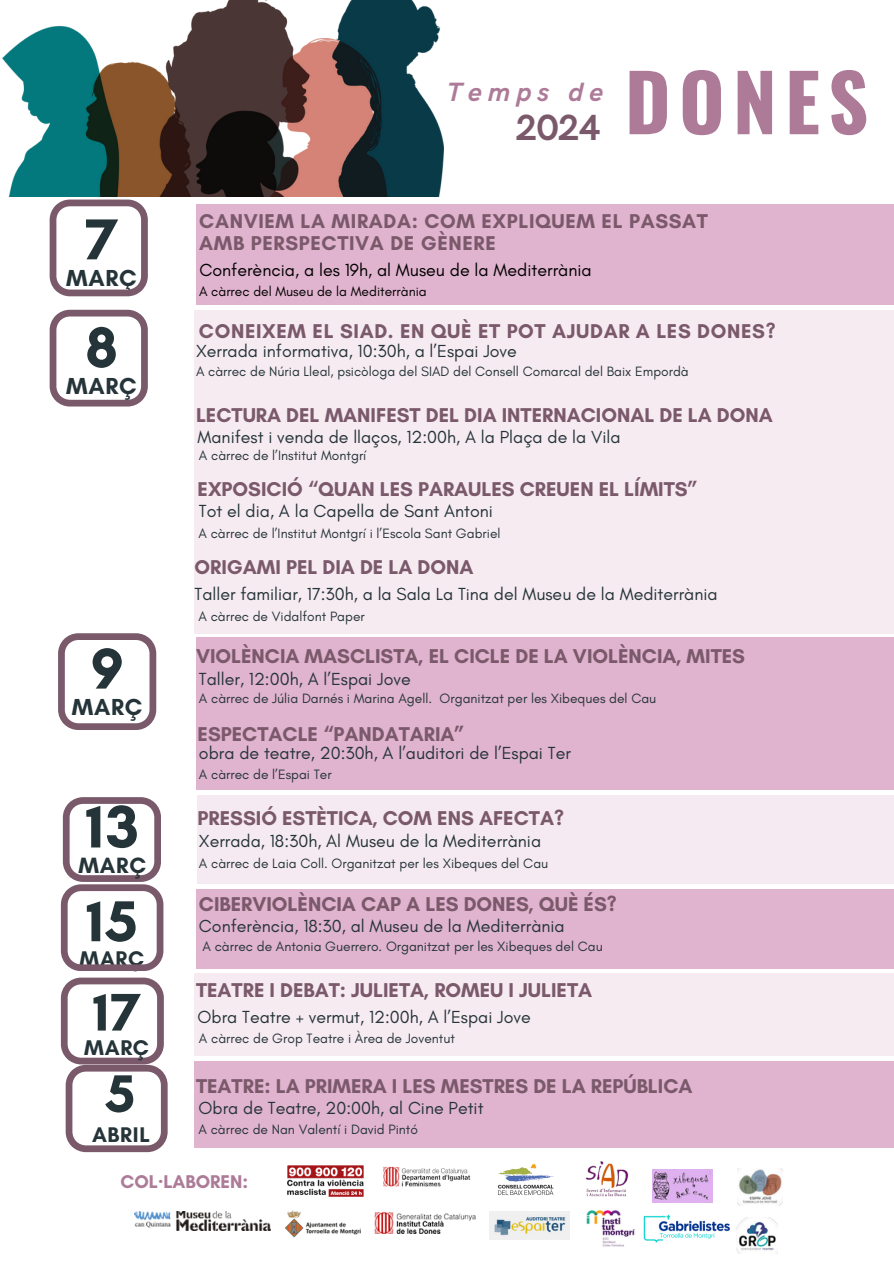
<style>
.page{position:relative;width:894px;height:1264px;background:#fff}
.page>*{position:absolute;margin:0;border:0;box-sizing:border-box;transform-origin:0 0}
.t1{font:700 78.3px "Oswald";letter-spacing:.105em;color:#ad7b98}
.t2{font:700 61.2px "Glacial Indifference";color:#253439}
.t3{font:700 58.65px "Glacial Indifference";color:#253439}
.t4{font:700 53.85px "Glacial Indifference";color:#253439}
.t5{font:700 36.45px "HK Grotesk";color:#7a596b}
.t6{font:italic 700 26.55px "HK Grotesk";letter-spacing:.225em;color:#ad7b98}
.t7{font:700 23.55px "Glacial Indifference";letter-spacing:.03em;color:#253439}
.t8{font:700 22.5px "Glacial Indifference";color:#253439}
.t9{font:700 21.6px "Glacial Indifference";letter-spacing:.03em;color:#253439}
.t10{font:700 20.4px "Glacial Indifference";color:#7a596b}
.t11{font:700 20.4px/21.8px "Glacial Indifference";letter-spacing:.03em;color:#7a596b}
.t12{font:700 18.75px "Glacial Indifference";color:#ad7b98}
.t13{font:17.85px "Glacial Indifference";color:#253439}
.t14{font:17.85px "Glacial Indifference";color:#000}
.t15{font:13.8px "Glacial Indifference";color:#253439}
.t16{font:13.8px "Glacial Indifference";color:#000}
.s1{font-family:"Noto Sans"}
</style>
<div class="page">
<svg style="left:61px;top:977px;width:107px;height:175px"></svg>
<img style="left:585px;top:1161px;width:44px;height:36px">
<img style="left:287px;top:1165px;width:76px;height:31px">
<img style="left:498px;top:1164px;width:56px;height:32px">
<img style="left:374px;top:1212px;width:102px;height:21px">
<img style="left:383px;top:1166px;width:88px;height:21px">
<img style="left:586px;top:1210px;width:49px;height:37px">
<img style="left:643px;top:1214px;width:87px;height:28px">
<img style="left:286px;top:1210px;width:74px;height:28px">
<img style="left:489px;top:1211px;width:80px;height:28px">
<img style="left:737px;top:1168px;width:45px;height:37px">
<img style="left:652px;top:1169px;width:60px;height:33px">
<img style="left:736px;top:1217px;width:41px;height:36px">
<div style="left:194px;top:310px;width:699px;height:323px;background:#f7ebf2"></div>
<div style="left:197px;top:795px;width:696px;height:89px;background:#f6eaf2"></div>
<div style="left:196px;top:637px;width:697px;height:152px;background:#e0b3ce"></div>
<div style="left:194px;top:973px;width:699px;height:82px;background:#f7ebf2"></div>
<div style="left:196px;top:888px;width:697px;height:80px;background:#e0b3ce"></div>
<div style="left:194px;top:1061px;width:699px;height:86px;background:#e0b3ce"></div>
<svg style="left:50px;top:310px;width:97px;height:96px"></svg>
<svg style="left:58px;top:633px;width:98px;height:97px"></svg>
<img style="left:2px;top:0;width:441px;height:197px">
<div style="left:196px;top:204px;width:697px;height:100px;background:#e0b3ce"></div>
<svg style="left:50px;top:199px;width:97px;height:97px"></svg>
<svg style="left:61px;top:797px;width:102px;height:174px"></svg>
<img style="left:135px;top:1211px;width:136px;height:19px">
<h4 class="t3" style="left:85px;top:204px;width:34px">7</h4>
<h3 class="t7" style="left:66px;top:263px;width:72px">MARÇ</h3>
<h5 class="t3" style="left:85px;top:311px;width:34px">8</h5>
<h3 class="t7" style="left:66px;top:371px;width:72px">MARÇ</h3>
<p class="t3" style="left:90px;top:633px;width:35px">9</p>
<h3 class="t7" style="left:72px;top:692px;width:72px">MARÇ</h3>
<p class="t6" style="left:446px;top:77px;width:158px">Temps de</p>
<p class="t5" style="left:515px;top:107px;width:86px">2024</p>
<p class="t1" style="left:624px;top:41px;width:245px">DONES</p>
<p class="t11" style="left:199px;top:210px;width:510px">CANVIEM LA MIRADA: COM EXPLIQUEM EL PASSAT<br>AMB PERSPECTIVA DE GÈNERE</p>
<p class="t16" style="left:199px;top:283px;width:229px">A càrrec del Museu de la Mediterrània</p>
<p class="t14" style="left:199px;top:259px;width:394px">Conferència, a les 19h, al Museu de la Mediterrània</p>
<h4 class="t11" style="left:199px;top:320px;width:578px">CONEIXEM EL SIAD. EN QUÈ ET POT AJUDAR A LES DONES?</h4>
<h6 class="t13" style="left:196px;top:340px;width:322px">Xerrada informativa, 10:30h, a l’Espai Jove</h6>
<p class="t15" style="left:196px;top:363px;width:494px">A càrrec de Núria Lleal, psicòloga del SIAD del Consell Comarcal del Baix Empordà</p>
<h4 class="t10" style="left:196px;top:402px;width:578px">LECTURA DEL MANIFEST DEL DIA INTERNACIONAL DE LA DONA</h4>
<h6 class="t13" style="left:197px;top:425px;width:424px">Manifest i venda de llaços, 12:00h, A la Plaça de la Vila</h6>
<p class="t15" style="left:199px;top:447px;width:169px">A càrrec de l’Institut Montgrí</p>
<h4 class="t10" style="left:197px;top:477px;width:502px">EXPOSICIÓ “QUAN LES PARAULES CREUEN EL LÍMITS”</h4>
<h6 class="t13" style="left:199px;top:499px;width:295px">Tot el dia, A la Capella de Sant Antoni</h6>
<p class="t15" style="left:198px;top:525px;width:303px">A càrrec de l’Institut Montgrí i l’Escola Sant Gabriel</p>
<h4 class="t10" style="left:194px;top:554px;width:280px">ORIGAMI PEL DIA DE LA DONA</h4>
<h6 class="t13" style="left:194px;top:583px;width:524px">Taller familiar, 17:30h, a la Sala La Tina del Museu de la Mediterrània</h6>
<p class="t15" style="left:198px;top:608px;width:168px">A càrrec de Vidalfont Paper</p>
<h4 class="t10" style="left:196px;top:643px;width:550px">VIOLÈNCIA MASCLISTA, EL CICLE DE LA VIOLÈNCIA, MITES</h4>
<h6 class="t13" style="left:199px;top:668px;width:213px">Taller, 12:00h, A l’Espai Jove</h6>
<p class="t15" style="left:199px;top:690px;width:458px">A càrrec de Júlia Darnés i Marina Agell. Organitzat per les Xibeques del Cau</p>
<h4 class="t10" style="left:197px;top:722px;width:269px">ESPECTACLE “PANDATARIA”</h4>
<h6 class="t13" style="left:199px;top:741px;width:373px">obra de teatre, 20:30h, A l’auditori de l’Espai Ter</h6>
<p class="t15" style="left:199px;top:765px;width:134px">A càrrec de l’Espai Ter</p>
<h4 class="t2" style="left:86px;top:789px;width:55px">13</h4>
<h3 class="t8" style="left:79px;top:852px;width:69px">MARÇ</h3>
<h6 class="t15" style="left:199px;top:855px;width:350px">A càrrec de Laia Coll. Organitzat per les Xibeques del Cau</h6>
<p class="t10" style="left:197px;top:805px;width:368px">PRESSIÓ ESTÈTICA, COM ENS AFECTA?</p>
<p class="t13" style="left:199px;top:830px;width:343px">Xerrada, 18:30h, Al Museu de la Mediterrània</p>
<h4 class="t3" style="left:86px;top:885px;width:53px">15</h4>
<h3 class="t9" style="left:80px;top:945px;width:66px">MARÇ</h3>
<h4 class="t4" style="left:93px;top:979px;width:49px">17</h4>
<h3 class="t9" style="left:84px;top:1034px;width:66px">MARÇ</h3>
<h6 class="t4" style="left:106px;top:1060px;width:31px">5</h6>
<h6 class="t9" style="left:92px;top:1121px;width:59px">ABRIL</h6>
<p class="t10" style="left:199px;top:891px;width:419px">CIBERVIOLÈNCIA CAP A LES DONES, QUÈ ÉS?</p>
<h4 class="t15" style="left:202px;top:938px;width:401px">A càrrec de Antonia Guerrero. Organitzat per les Xibeques del Cau</h4>
<h6 class="t13" style="left:199px;top:915px;width:367px">Conferència, 18:30, al Museu de la Mediterrània</h6>
<p class="t10" style="left:196px;top:977px;width:397px">TEATRE I DEBAT: JULIETA, ROMEU I JULIETA</p>
<p class="t15" style="left:199px;top:1029px;width:257px">A càrrec de Grop Teatre i Àrea de Joventut</p>
<p class="t13" style="left:197px;top:1006px;width:335px">Obra Teatre + vermut, 12:00h, A l’Espai Jove</p>
<p class="t10" style="left:196px;top:1073px;width:498px">TEATRE: LA PRIMERA I LES MESTRES DE LA REPÚBLICA</p>
<p class="t15" style="left:198px;top:1121px;width:221px">A càrrec de Nan Valentí i David Pintó</p>
<p class="t13" style="left:198px;top:1096px;width:286px">Obra de Teatre, 20:00h, al Cine Petit</p>
<p class="t12" style="left:120px;top:1170px;width:129px">COL<span class="s1">·</span>LABOREN:</p>
</div>
